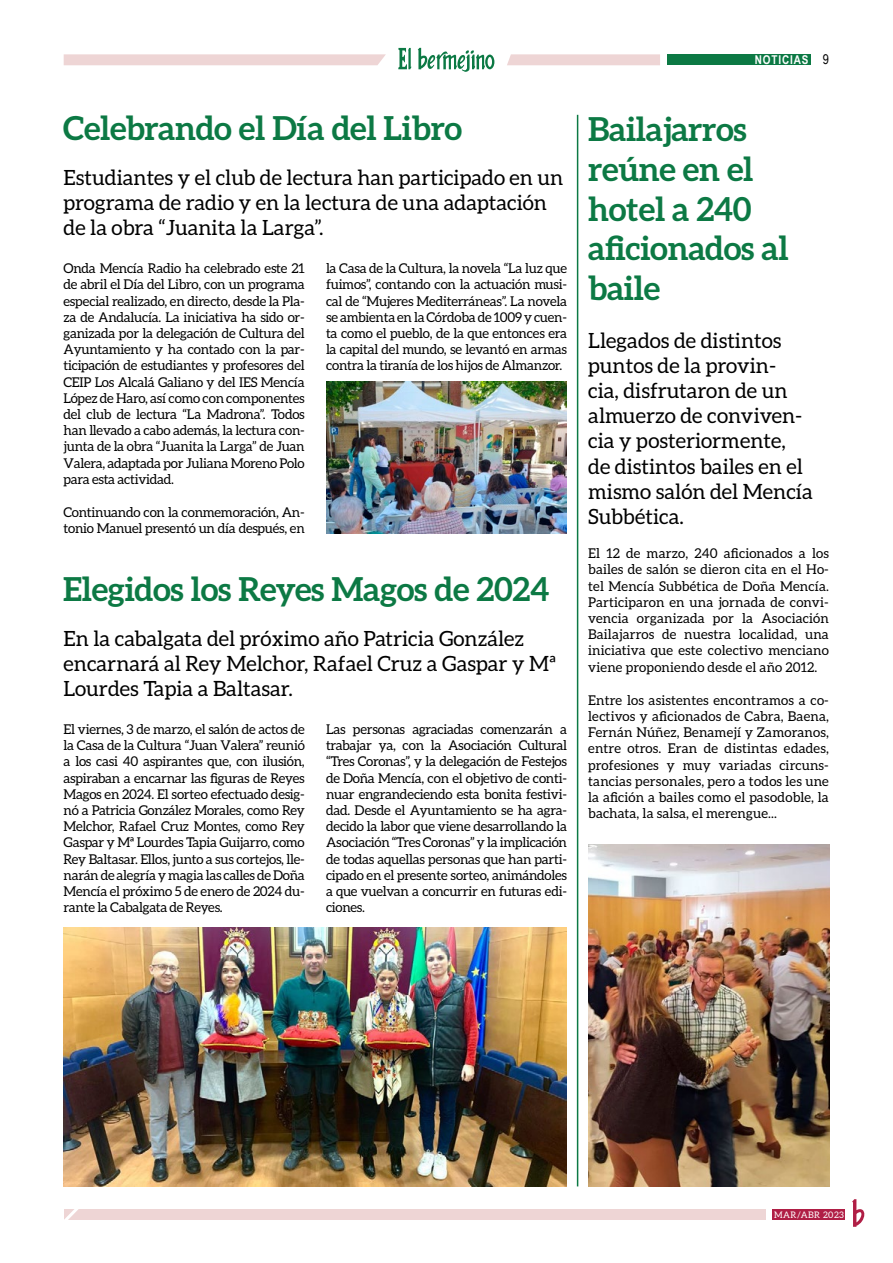
<style>
.page{position:relative;width:893px;height:1263px;background:#fff}
.page>*{position:absolute;margin:0;border:0;box-sizing:border-box;transform-origin:0 0}
.t1{font:700 33px/39.6px "Aleo";letter-spacing:-.01em;color:#0c7944}
.t2{font:21px/25.2px "Aleo";color:#000}
.t3{font:13.5px/16.2px "Aleo";letter-spacing:-.02em;color:#000;text-align:justify}
.t4{font:13.5px "Arial Narrow";color:#000}
.t5{font:700 12.15px "Arial Narrow";letter-spacing:.07em;color:#fff}
.t6{font:9px "Aleo";letter-spacing:.05em;color:#fff}
</style>
<div class="page">
<div style="left:64px;top:1209px;width:701px;height:11px;background:#eed5d5"></div>
<svg style="left:64px;top:1209px;width:15px;height:11px"></svg>
<svg style="left:852px;top:1199px;width:13px;height:28px"></svg>
<div style="left:772px;top:1209px;width:73px;height:11px;background:#b01e45"></div>
<svg style="left:507px;top:54px;width:153px;height:11px;background:#eed6d6"></svg>
<svg style="left:64px;top:54px;width:322px;height:11px;background:#eed6d6"></svg>
<svg style="left:398px;top:48px;width:14px;height:21px"></svg>
<svg style="left:418px;top:48px;width:76px;height:24px"></svg>
<div style="left:667px;top:54px;width:143px;height:11px;background:#0c7944"></div>
<img style="left:326px;top:381px;width:241px;height:152px">
<img style="left:588px;top:844px;width:241px;height:342px">
<img style="left:64px;top:927px;width:503px;height:259px">
<hr style="left:577px;top:115px;width:1px;height:1071px;background:#0c7944">
<h1 class="t1" style="left:63px;top:108px;width:400px">Celebrando el Día del Libro</h1>
<h2 class="t2" style="left:64px;top:164px;width:501px">Estudiantes y el club de lectura han participado en un programa de radio y en la lectura de una adaptación de la obra “Juanita la Larga”.</h2>
<p class="t3" style="left:64px;top:260px;width:243px">Onda Mencía Radio ha celebrado este 21 de abril el Día del Libro, con un programa especial realizado, en directo, desde la Pla&shy;za de Andalucía. La iniciativa ha sido or&shy;ganizada por la delegación de Cultura del Ayuntamiento y ha contado con la par&shy;ticipación de estudiantes y profesores del CEIP Los Alcalá Galiano y del IES Mencía López de Haro, así como con componentes del club de lectura “La Madrona”. Todos han llevado a cabo además, la lectura con&shy;junta de la obra “Juanita la Larga” de Juan Valera, adaptada por Juliana Moreno Polo para esta actividad.</p>
<p class="t3" style="left:64px;top:504px;width:243px">Continuando con la conmemoración, An&shy;tonio Manuel presentó un día después, en</p>
<p class="t3" style="left:326px;top:260px;width:242px">la Casa de la Cultura, la novela “La luz que fuimos”, contando con la actuación musi&shy;cal de “Mujeres Mediterráneas”. La novela se ambienta en la Córdoba de 1009 y cuen&shy;ta como el pueblo, de la que entonces era la capital del mundo, se levantó en armas contra la tiranía de los hijos de Almanzor.</p>
<h1 class="t1" style="left:63px;top:568px;width:487px">Elegidos los Reyes Magos de 2024</h1>
<h2 class="t2" style="left:64px;top:625px;width:494px">En la cabalgata del próximo año Patricia González encarnará al Rey Melchor, Rafael Cruz a Gaspar y Mª<br>Lourdes Tapia a Baltasar.</h2>
<p class="t3" style="left:64px;top:721px;width:243px">El viernes, 3 de marzo, el salón de actos de la Casa de la Cultura “Juan Valera” reunió a los casi 40 aspirantes que, con ilusión, aspiraban a encarnar las figuras de Reyes Magos en 2024. El sorteo efectuado desig&shy;nó a Patricia González Morales, como Rey Melchor, Rafael Cruz Montes, como Rey Gaspar y Mª Lourdes Tapia Guijarro, como Rey Baltasar. Ellos, junto a sus cortejos, lle&shy;narán de alegría y magia las calles de Doña Mencía el próximo 5 de enero de 2024 du&shy;rante la Cabalgata de Reyes.</p>
<p class="t3" style="left:326px;top:721px;width:242px">Las personas agraciadas comenzarán a trabajar ya, con la Asociación Cultural “Tres Coronas”, y la delegación de Festejos de Doña Mencía, con el objetivo de conti&shy;nuar engrandeciendo esta bonita festivi&shy;dad. Desde el Ayuntamiento se ha agra&shy;decido la labor que viene desarrollando la Asociación “Tres Coronas” y la implicación de todas aquellas personas que han parti&shy;cipado en el presente sorteo, animándoles a que vuelvan a concurrir en futuras edi&shy;ciones.</p>
<p class="t5" style="left:755px;top:51px;width:55px">NOTICIAS</p>
<p class="t4" style="left:823px;top:50px;width:8px">9</p>
<h1 class="t1" style="left:588px;top:109px;width:202px">Bailajarros reúne en el hotel a 240 aficionados al baile</h1>
<h2 class="t2" style="left:588px;top:327px;width:226px">Llegados de distintos puntos de la provin-<br>cia, disfrutaron de un almuerzo de conviven&shy;cia y posteriormente, de distintos bailes en el mismo salón del Mencía<br>Subbética.</h2>
<p class="t3" style="left:588px;top:545px;width:242px">El 12 de marzo, 240 aficionados a los bailes de salón se dieron cita en el Ho&shy;tel Mencía Subbética de Doña Mencía.<br>Participaron en una jornada de convi&shy;vencia organizada por la Asociación Bailajarros de nuestra localidad, una iniciativa que este colectivo menciano viene proponiendo desde el año 2012.</p>
<p class="t3" style="left:588px;top:692px;width:242px">Entre los asistentes encontramos a co&shy;lectivos y aficionados de Cabra, Baena, Fernán Núñez, Benamejí y Zamoranos, entre otros. Eran de distintas edades, profesiones y muy variadas circuns&shy;tancias personales, pero a todos les une la afición a bailes como el pasodoble, la bachata, la salsa, el merengue...</p>
<p class="t6" style="left:774px;top:1210px;width:71px">MAR/ABR 2023</p>
</div>
